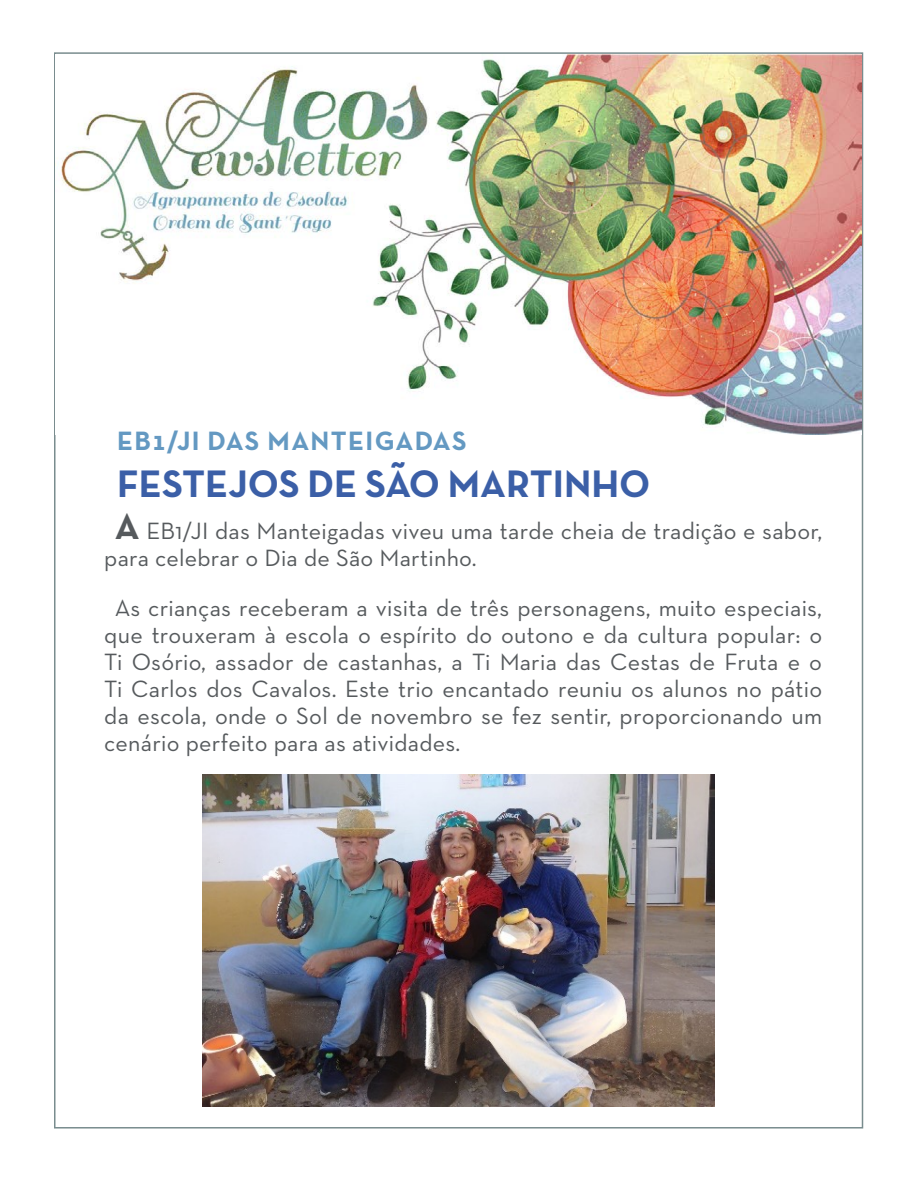
<style>
.page{position:relative;width:918px;height:1188px;background:#fff}
.page>*{position:absolute;margin:0;border:0;box-sizing:border-box;transform-origin:0 0}
.t1{font:700 39px "Neutra Text TF";color:#3b5fa7}
.t2{font:700 27px "Neutra Text TF";letter-spacing:.05em;color:#6499c2}
.t3{font:24px/27px "Neutra Text";letter-spacing:.01em;color:#565a5d}
.s1{font-weight:700;font-size:37.5px}
</style>
<div class="page">
<img style="left:61px;top:54px;width:801px;height:381px">
<img style="left:203px;top:774px;width:511px;height:333px">
<p class="t2" style="left:117px;top:424px;width:351px">EB1/JI DAS MANTEIGADAS</p>
<p class="t1" style="left:117px;top:460px;width:535px">FESTEJOS DE SÃO MARTINHO</p>
<p class="t3" style="left:104px;top:517px;width:719px;text-indent:10px"><span class="s1">A</span> EB1/JI das Manteigadas viveu uma tarde cheia de tradição e sabor, para celebrar o Dia de São Martinho.</p>
<p class="t3" style="left:104px;top:594px;width:720px;text-align:justify;text-indent:10px">As crianças receberam a visita de três personagens, muito especiais, que trouxeram à escola o espírito do outono e da cultura popular: o Ti Osório, assador de castanhas, a Ti Maria das Cestas de Fruta e o Ti Carlos dos Cavalos. Este trio encantado reuniu os alunos no pátio da escola, onde o Sol de novembro se fez sentir, proporcionando um cenário perfeito para as atividades.</p>
</div>
